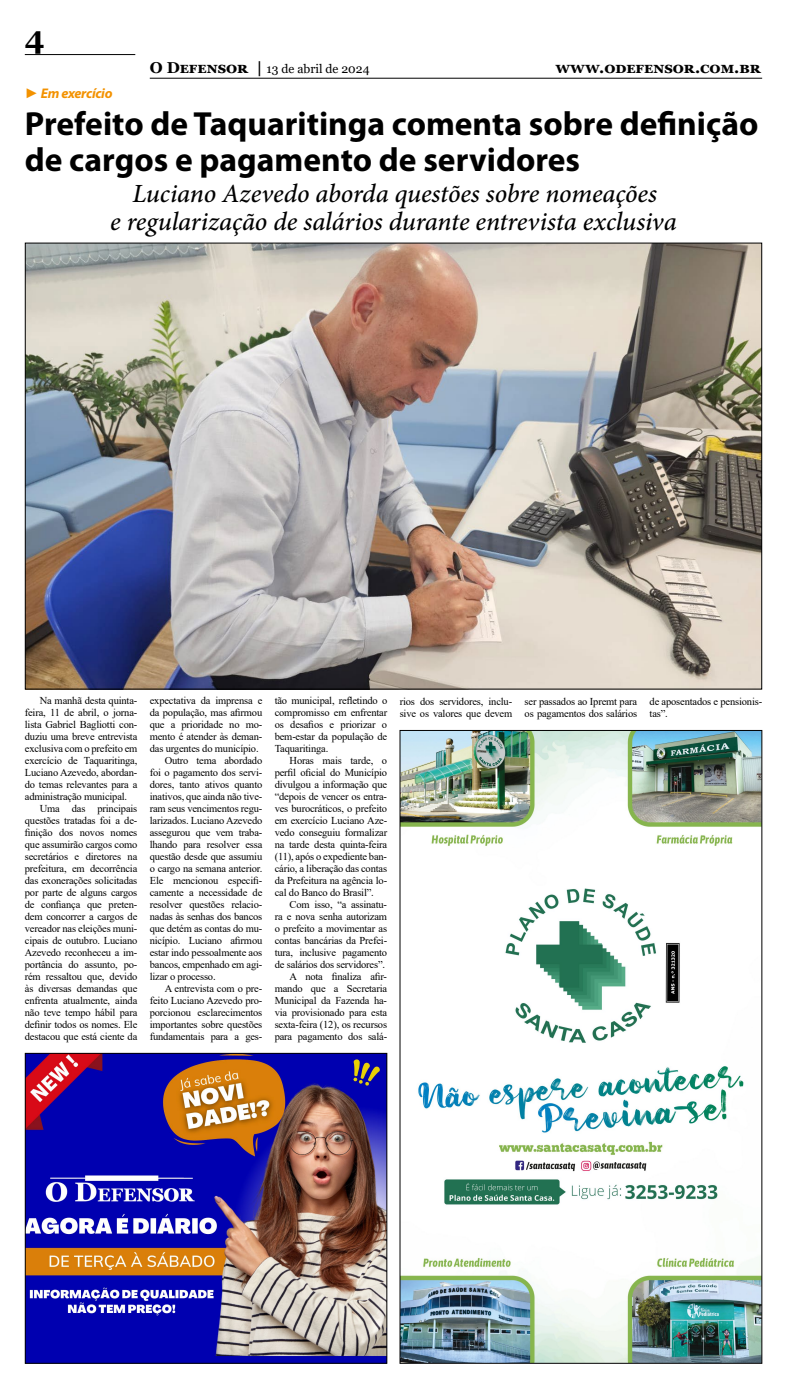
<style>
.page{position:relative;width:787px;height:1389px;background:#fff}
.page>*{position:absolute;margin:0;border:0;box-sizing:border-box;transform-origin:0 0}
.t1{font:700 33.51px/35.3px "Myriad Pro";color:#000}
.t2{font:700 30.62px "Georgia";color:#000}
.t3{font:italic 500 26.25px/28px "Minion Pro";letter-spacing:-.005em;color:#000;text-align:center}
.t4{font:700 15.75px "Georgia";color:#000}
.t5{font:italic 700 14px "Myriad Pro";letter-spacing:-.02em;color:#f39200}
.t6{font:12.25px "Georgia";color:#000}
.t7{font:10.5px/12px "Times New Roman";letter-spacing:-.015em;color:#000}
.s1{font-family:"Times New Roman";font-style:normal}
.s2{font-weight:700;font-size:15.75px}
</style>
<div class="page">
<hr style="left:25px;top:54px;width:110px;height:1px;background:#000">
<hr style="left:150px;top:78px;width:611px;height:1px;background:#000">
<img style="left:401px;top:732px;width:359px;height:630px">
<img style="left:27px;top:1055px;width:358px;height:307px">
<div style="left:25px;top:1053px;width:362px;height:311px;border:1px solid #000"></div>
<img style="left:27px;top:245px;width:732px;height:443px">
<h2 class="t2" style="left:25px;top:18px;width:21px">4</h2>
<h3 class="t5" style="left:25px;top:84px;width:89px"><span class="s1">►</span> Em exercício</h3>
<h1 class="t1" style="left:25px;top:105px;width:734px">Prefeito de Taquaritinga comenta sobre definição de cargos e pagamento de servidores</h1>
<h3 class="t3" style="left:110px;top:180px;width:568px">Luciano Azevedo aborda questões sobre nomeações<br>e regularização de salários durante entrevista exclusiva</h3>
<p class="t6" style="left:150px;top:61px;width:221px"><span class="s2">O Defensor |</span> 13 de abril de 2024</p>
<h3 class="t4" style="left:555px;top:58px;width:207px">www.odefensor.com.br</h3>
<p class="t7" style="left:40px;top:694px;width:99px">Na manhã desta quinta-</p>
<p class="t7" style="left:25px;top:706px;width:114px">feira, 11 de abril, o jorna-</p>
<p class="t7" style="left:25px;top:718px;width:114px">lista Gabriel Bagliotti con-</p>
<p class="t7" style="left:25px;top:730px;width:114px">duziu uma breve entrevista</p>
<p class="t7" style="left:25px;top:742px;width:114px">exclusiva com o prefeito em</p>
<p class="t7" style="left:25px;top:754px;width:114px">exercício de Taquaritinga,</p>
<p class="t7" style="left:25px;top:766px;width:114px">Luciano Azevedo, abordan-</p>
<p class="t7" style="left:25px;top:778px;width:114px">do temas relevantes para a</p>
<p class="t7" style="left:25px;top:790px;width:104px">administração municipal.</p>
<p class="t7" style="left:40px;top:802px;width:99px">Uma das principais</p>
<p class="t7" style="left:25px;top:814px;width:114px">questões tratadas foi a de-</p>
<p class="t7" style="left:25px;top:826px;width:114px">finição dos novos nomes</p>
<p class="t7" style="left:25px;top:838px;width:114px">que assumirão cargos como</p>
<p class="t7" style="left:25px;top:850px;width:114px">secretários e diretores na</p>
<p class="t7" style="left:25px;top:862px;width:114px">prefeitura, em decorrência</p>
<p class="t7" style="left:25px;top:874px;width:114px">das exonerações solicitadas</p>
<p class="t7" style="left:25px;top:886px;width:114px">por parte de alguns cargos</p>
<p class="t7" style="left:25px;top:898px;width:114px">de confiança que preten-</p>
<p class="t7" style="left:25px;top:910px;width:114px">dem concorrer a cargos de</p>
<p class="t7" style="left:25px;top:922px;width:114px">vereador nas eleições muni-</p>
<p class="t7" style="left:25px;top:934px;width:114px">cipais de outubro. Luciano</p>
<p class="t7" style="left:25px;top:946px;width:114px">Azevedo reconheceu a im-</p>
<p class="t7" style="left:25px;top:958px;width:114px">portância do assunto, po-</p>
<p class="t7" style="left:25px;top:970px;width:114px">rém ressaltou que, devido</p>
<p class="t7" style="left:25px;top:982px;width:114px">às diversas demandas que</p>
<p class="t7" style="left:25px;top:994px;width:114px">enfrenta atualmente, ainda</p>
<p class="t7" style="left:25px;top:1006px;width:114px">não teve tempo hábil para</p>
<p class="t7" style="left:25px;top:1018px;width:114px">definir todos os nomes. Ele</p>
<p class="t7" style="left:25px;top:1030px;width:114px">destacou que está ciente da</p>
<p class="t7" style="left:150px;top:694px;width:114px">expectativa da imprensa e</p>
<p class="t7" style="left:150px;top:706px;width:114px">da população, mas afirmou</p>
<p class="t7" style="left:150px;top:718px;width:114px">que a prioridade no mo-</p>
<p class="t7" style="left:150px;top:730px;width:114px">mento é atender às deman-</p>
<p class="t7" style="left:150px;top:742px;width:110px">das urgentes do município.</p>
<p class="t7" style="left:165px;top:754px;width:99px">Outro tema abordado</p>
<p class="t7" style="left:150px;top:766px;width:114px">foi o pagamento dos servi-</p>
<p class="t7" style="left:150px;top:778px;width:114px">dores, tanto ativos quanto</p>
<p class="t7" style="left:150px;top:790px;width:114px">inativos, que ainda não tive-</p>
<p class="t7" style="left:150px;top:802px;width:114px">ram seus vencimentos regu-</p>
<p class="t7" style="left:150px;top:814px;width:114px">larizados. Luciano Azevedo</p>
<p class="t7" style="left:150px;top:826px;width:114px">assegurou que vem traba-</p>
<p class="t7" style="left:150px;top:838px;width:114px">lhando para resolver essa</p>
<p class="t7" style="left:150px;top:850px;width:114px">questão desde que assumiu</p>
<p class="t7" style="left:150px;top:862px;width:114px">o cargo na semana anterior.</p>
<p class="t7" style="left:150px;top:874px;width:114px">Ele mencionou especifi-</p>
<p class="t7" style="left:150px;top:886px;width:114px">camente a necessidade de</p>
<p class="t7" style="left:150px;top:898px;width:114px">resolver questões relacio-</p>
<p class="t7" style="left:150px;top:910px;width:114px">nadas às senhas dos bancos</p>
<p class="t7" style="left:150px;top:922px;width:114px">que detém as contas do mu-</p>
<p class="t7" style="left:150px;top:934px;width:114px">nicípio. Luciano afirmou</p>
<p class="t7" style="left:150px;top:946px;width:114px">estar indo pessoalmente aos</p>
<p class="t7" style="left:150px;top:958px;width:114px">bancos, empenhado em agi-</p>
<p class="t7" style="left:150px;top:970px;width:67px">lizar o processo.</p>
<p class="t7" style="left:165px;top:982px;width:99px">A entrevista com o pre-</p>
<p class="t7" style="left:150px;top:994px;width:114px">feito Luciano Azevedo pro-</p>
<p class="t7" style="left:150px;top:1006px;width:114px">porcionou esclarecimentos</p>
<p class="t7" style="left:150px;top:1018px;width:114px">importantes sobre questões</p>
<p class="t7" style="left:150px;top:1030px;width:114px">fundamentais para a ges-</p>
<p class="t7" style="left:274px;top:695px;width:114px;text-align:justify">tão municipal, refletindo o compromisso em enfrentar os desafios e priorizar o bem-estar da população de Taquaritinga.</p>
<p class="t7" style="left:274px;top:755px;width:114px;text-align:justify;text-indent:15px">Horas mais tarde, o perfil oficial do Município divulgou a informação que “depois de vencer os entra&shy;ves burocráticos, o prefeito em exercício Luciano Aze&shy;vedo conseguiu formalizar na tarde desta quinta-feira (11), após o expediente ban&shy;cário, a liberação das contas da Prefeitura na agência lo&shy;cal do Banco do Brasil”.</p>
<p class="t7" style="left:274px;top:898px;width:114px;text-align:right">Com isso, “a assinatu-<br>ra e nova senha autorizam o prefeito a movimentar as contas bancárias da Prefei&shy;tura, inclusive pagamento de salários dos servidores”.<br>A nota finaliza afir&shy;mando que a Secretaria<br>Municipal da Fazenda ha&shy;via provisionado para esta sexta-feira (12), os recursos para pagamento dos salá-</p>
<p class="t7" style="left:399px;top:695px;width:114px">rios dos servidores, inclu&shy;sive os valores que devem</p>
<p class="t7" style="left:524px;top:695px;width:114px">ser passados ao Ipremt para os pagamentos dos salários</p>
<p class="t7" style="left:649px;top:695px;width:114px">de aposentados e pensionis&shy;tas”.</p>
</div>
